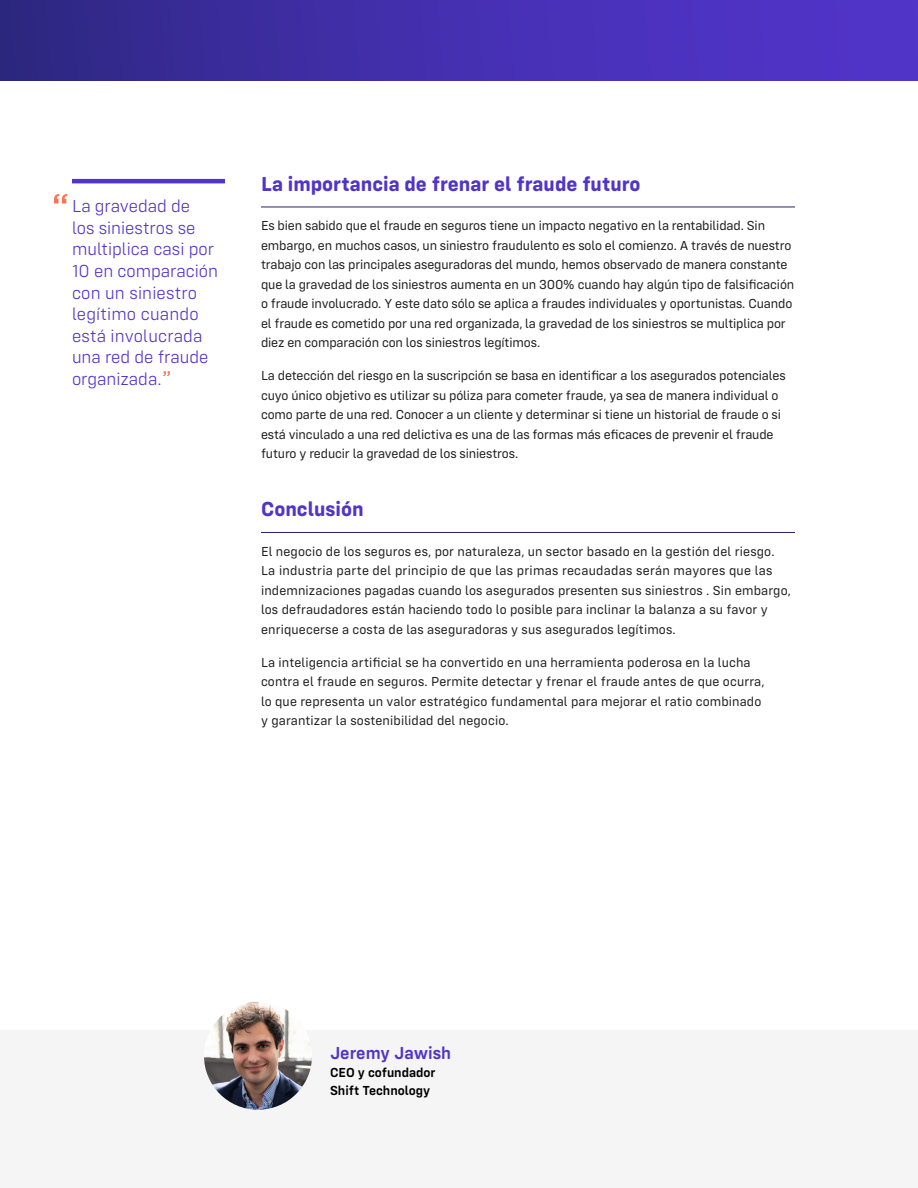
<style>
.page{position:relative;width:918px;height:1188px;background:#fff}
.page>*{position:absolute;margin:0;border:0;box-sizing:border-box;transform-origin:0 0}
.t1{font:700 21px "Config Rounded";color:#5134c9}
.t2{font:300 18px/21.6px "Config Rounded";color:#5134c9}
.t3{font:600 18px "Config Rounded";color:#5134c9}
.t4{font:13.5px/19.5px "Config Rounded";letter-spacing:-.01em;color:#212121}
.t5{font:13.5px/19.5px "Config Rounded";letter-spacing:.01em;color:#212121}
.t6{font:600 13.5px/18px "Config Rounded";color:#000}
</style>
<div class="page">
<div style="left:0;top:0;width:918px;height:81px;background:linear-gradient(to right,#302886,#5536d2)"></div>
<hr style="left:261px;top:207px;width:534px;height:1px;background:#24246e">
<hr style="left:261px;top:532px;width:534px;height:1px;background:#24246e">
<div style="left:0;top:1031px;width:918px;height:157px;background:#f5f5f5"></div>
<img style="left:204px;top:1002px;width:108px;height:108px;border-radius:54px">
<svg style="left:163px;top:371px;width:7px;height:5px"></svg>
<svg style="left:54px;top:194px;width:14px;height:9px"></svg>
<hr style="left:72px;top:179px;width:153px;height:4px;background:#5134c9">
<h2 class="t2" style="left:72px;top:195px;width:148px">La gravedad de<br>los siniestros se multiplica casi por<br>10 en comparación con un siniestro legítimo cuando está involucrada una red de fraude organizada.</h2>
<h1 class="t1" style="left:261px;top:171px;width:381px">La importancia de frenar el fraude futuro</h1>
<p class="t4" style="left:261px;top:216px;width:535px">Es bien sabido que el fraude en seguros tiene un impacto negativo en la rentabilidad. Sin embargo, en muchos casos, un siniestro fraudulento es solo el comienzo. A través de nuestro trabajo con las principales aseguradoras del mundo, hemos observado de manera constante que la gravedad de los siniestros aumenta en un 300% cuando hay algún tipo de falsificación o fraude involucrado. Y este dato sólo se aplica a fraudes individuales y oportunistas. Cuando el fraude es cometido por una red organizada, la gravedad de los siniestros se multiplica por diez en comparación con los siniestros legítimos.</p>
<p class="t4" style="left:261px;top:366px;width:526px">La detección del riesgo en la suscripción se basa en identificar a los asegurados potenciales cuyo único objetivo es utilizar su póliza para cometer fraude, ya sea de manera individual o como parte de una red. Conocer a un cliente y determinar si tiene un historial de fraude o si está vinculado a una red delictiva es una de las formas más eficaces de prevenir el fraude futuro y reducir la gravedad de los siniestros.</p>
<h1 class="t1" style="left:261px;top:496px;width:104px">Conclusión</h1>
<p class="t5" style="left:261px;top:541px;width:531px">El negocio de los seguros es, por naturaleza, un sector basado en la gestión del riesgo.<br>La industria parte del principio de que las primas recaudadas serán mayores que las indemnizaciones pagadas cuando los asegurados presenten sus siniestros . Sin embargo, los defraudadores están haciendo todo lo posible para inclinar la balanza a su favor y enriquecerse a costa de las aseguradoras y sus asegurados legítimos.</p>
<p class="t5" style="left:261px;top:652px;width:505px">La inteligencia artificial se ha convertido en una herramienta poderosa en la lucha contra el fraude en seguros. Permite detectar y frenar el fraude antes de que ocurra, lo que representa un valor estratégico fundamental para mejorar el ratio combinado y garantizar la sostenibilidad del negocio.</p>
<h2 class="t3" style="left:330px;top:1042px;width:123px">Jeremy Jawish</h2>
<p class="t6" style="left:330px;top:1064px;width:107px">CEO y cofundador<br>Shift Technology</p>
</div>
